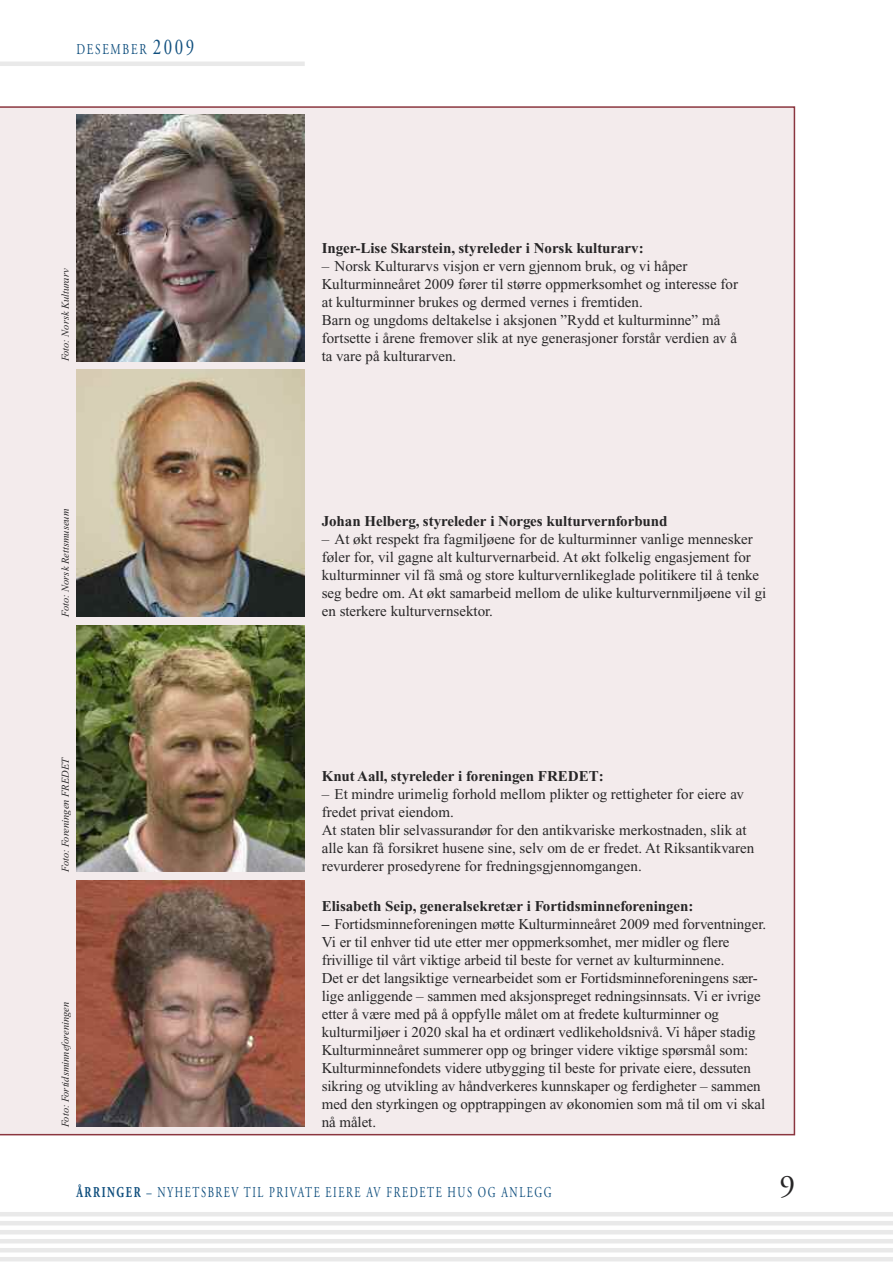
<style>
.page{position:relative;width:893px;height:1263px;background:#fff}
.page>*{position:absolute;margin:0;border:0;box-sizing:border-box;transform-origin:0 0}
.t1{font:31.5px "Adobe Garamond";color:#272627}
.t2{font:15px/18px "Times New Roman";color:#272627}
.t3{font:700 15px "Times New Roman";color:#272627}
.t4{font:15px "Adobe Garamond";letter-spacing:.15em;color:#104f7e;scale:.7 1}
.t5{font:15px "Adobe Garamond";letter-spacing:.15em;color:#104f7e;scale:.75 1}
.t6{font:italic 10.5px "Times New Roman";color:#272627}
.s1{font-size:22.5px}
.s2{font-weight:700}
</style>
<div class="page">
<div style="left:0;top:106px;width:795px;height:1029px;background:#f3ebec"></div>
<hr style="left:0;top:62px;width:305px;height:4px;background:#e9e9e9">
<hr style="left:0;top:1212px;width:893px;height:4px;background:#e9e9e9">
<hr style="left:0;top:1221px;width:893px;height:4px;background:#e9e9e9">
<hr style="left:0;top:1230px;width:893px;height:4px;background:#e9e9e9">
<hr style="left:0;top:1239px;width:893px;height:4px;background:#e9e9e9">
<hr style="left:0;top:1248px;width:893px;height:4px;background:#e9e9e9">
<hr style="left:0;top:1257px;width:893px;height:4px;background:#e9e9e9">
<img style="left:77px;top:115px;width:228px;height:246px">
<img style="left:77px;top:370px;width:228px;height:247px">
<img style="left:77px;top:625px;width:228px;height:247px">
<img style="left:77px;top:880px;width:228px;height:247px">
<p class="t5" style="left:77px;top:44px;width:158px">DESEMBER <span class="s1">2009</span></p>
<p class="t6" style="left:62px;top:361px;width:94px;rotate:-90deg">Foto: Norsk Kulturarv</p>
<p class="t6" style="left:62px;top:617px;width:109px;rotate:-90deg">Foto: Norsk Rettsmuseum</p>
<p class="t6" style="left:62px;top:872px;width:116px;rotate:-90deg">Foto: Foreningen FREDET</p>
<p class="t6" style="left:62px;top:1127px;width:127px;rotate:-90deg">Foto: Fortidsminneforeningen</p>
<p class="t3" style="left:322px;top:243px;width:323px">Inger-Lise Skarstein, styreleder i Norsk kulturarv:</p>
<p class="t2" style="left:322px;top:258px;width:418px">– Norsk Kulturarvs visjon er vern gjennom bruk, og vi håper Kulturminneåret 2009 fører til større oppmerksomhet og interesse for at kulturminner brukes og dermed vernes i fremtiden.<br>Barn og ungdoms deltakelse i aksjonen ”Rydd et kulturminne” må fortsette i årene fremover slik at nye generasjoner forstår verdien av å ta vare på kulturarven.</p>
<p class="t3" style="left:322px;top:516px;width:347px">Johan Helberg, styreleder i Norges kulturvernforbund</p>
<p class="t2" style="left:322px;top:531px;width:446px">– At økt respekt fra fagmiljøene for de kulturminner vanlige mennesker føler for, vil gagne alt kulturvernarbeid. At økt folkelig engasjement for kulturminner vil få små og store kulturvernlikeglade politikere til å tenke seg bedre om. At økt samarbeid mellom de ulike kulturvernmiljøene vil gi en sterkere kulturvernsektor.</p>
<p class="t3" style="left:322px;top:771px;width:284px">Knut Aall, styreleder i foreningen FREDET:</p>
<p class="t2" style="left:322px;top:786px;width:434px">– Et mindre urimelig forhold mellom plikter og rettigheter for eiere av fredet privat eiendom.<br>At staten blir selvassurandør for den antikvariske merkostnaden, slik at alle kan få forsikret husene sine, selv om de er fredet. At Riksantikvaren revurderer prosedyrene for fredningsgjennomgangen.</p>
<p class="t3" style="left:322px;top:901px;width:373px">Elisabeth Seip, generalsekretær i Fortidsminneforeningen:</p>
<p class="t2" style="left:322px;top:917px;width:446px"><span class="s2">–</span> Fortidsminneforeningen møtte Kulturminneåret 2009 med forventninger.<br>Vi er til enhver tid ute etter mer oppmerksomhet, mer midler og flere frivillige til vårt viktige arbeid til beste for vernet av kulturminnene.<br>Det er det langsiktige vernearbeidet som er Fortidsminneforeningens sær&shy;lige anliggende – sammen med aksjonspreget redningsinnsats. Vi er ivrige etter å være med på å oppfylle målet om at fredete kulturminner og kulturmiljøer i 2020 skal ha et ordinært vedlikeholdsnivå. Vi håper stadig Kulturminneåret summerer opp og bringer videre viktige spørsmål som:<br>Kulturminnefondets videre utbygging til beste for private eiere, dessuten sikring og utvikling av håndverkeres kunnskaper og ferdigheter – sammen med den styrkingen og opptrappingen av økonomien som må til om vi skal nå målet.</p>
<p class="t4" style="left:77px;top:1186px;width:680px"><span class="s2">ÅRRINGER</span> – NYHETSBREV TIL PRIVATE EIERE AV FREDETE HUS OG ANLEGG</p>
<h1 class="t1" style="left:779px;top:1174px;width:17px">9</h1>
</div>
